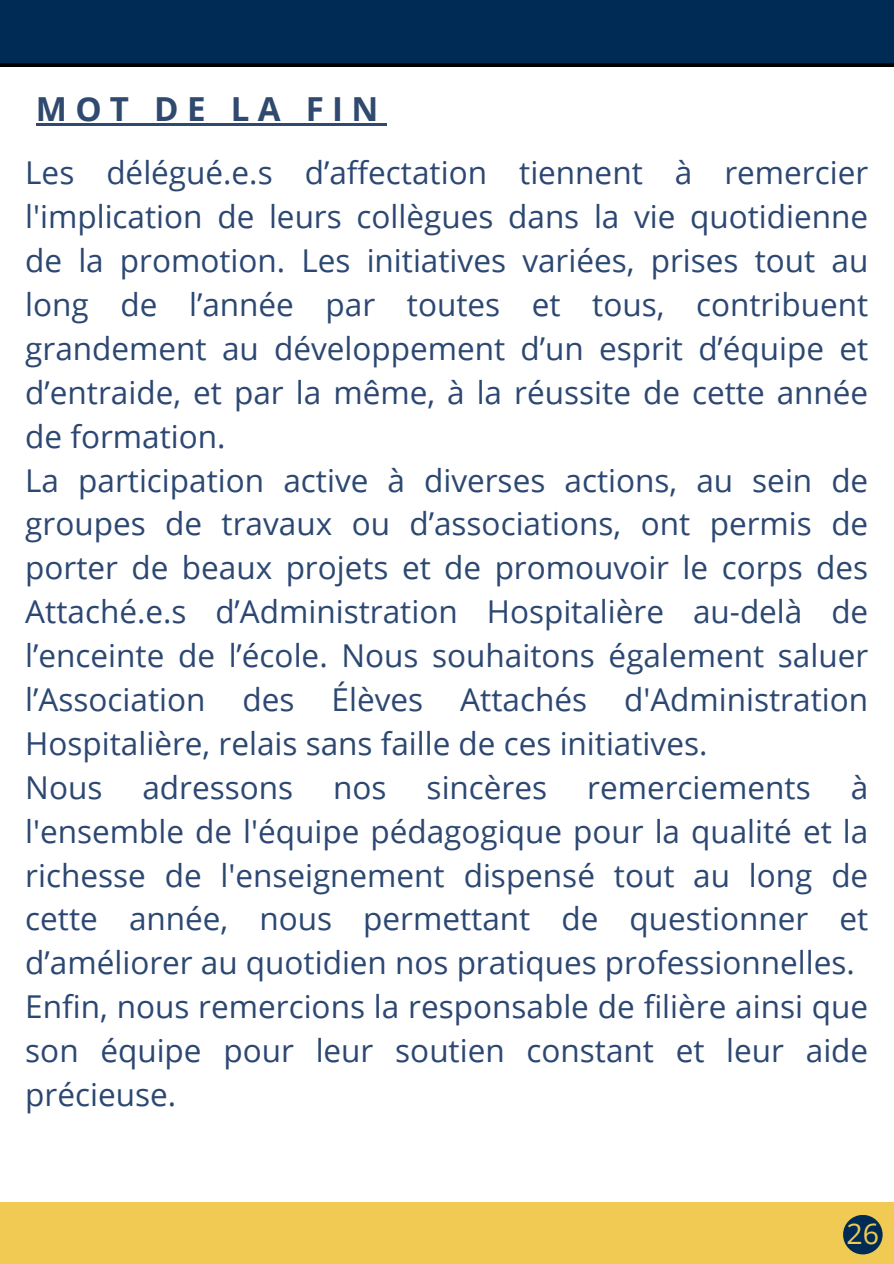
<style>
.page{position:relative;width:894px;height:1264px;background:#fff}
.page>*{position:absolute;margin:0;border:0;box-sizing:border-box;transform-origin:0 0}
.t1{font:700 33.15px "Open Sans";letter-spacing:.25em;color:#30496f}
.t2{font:31.5px/43.8px "Open Sans";color:#2c4872}
.t3{font:28.5px "Open Sans";color:#f1ca53}
</style>
<div class="page">
<div style="left:0;top:0;width:893px;height:67px;background:#002b54"></div>
<div style="left:0;top:1202px;width:893px;height:61px;background:#f1ca53"></div>
<div style="left:842px;top:1214px;width:40px;height:40px;background:#002b54;border-radius:50%"></div>
<hr style="left:36px;top:123px;width:350px;height:2px;background:#30496f">
<p class="t1" style="left:36px;top:85px;width:344px">MOT DE LA FIN</p>
<p class="t2" style="left:25px;top:150px;width:844px">Les délégué.e.s d’affectation tiennent à remercier l'implication de leurs collègues dans la vie quotidienne de la promotion. Les initiatives variées, prises tout au long de l’année par toutes et tous, contribuent grandement au développement d’un esprit d’équipe et d’entraide, et par la même, à la réussite de cette année de formation.<br>La participation active à diverses actions, au sein de groupes de travaux ou d’associations, ont permis de porter de beaux projets et de promouvoir le corps des Attaché.e.s d’Administration Hospitalière au-delà de l’enceinte de l’école. Nous souhaitons également saluer l’Association des Élèves Attachés d'Administration Hospitalière, relais sans faille de ces initiatives.<br>Nous</p>
<p class="t2" style="left:25px;top:764px;width:844px;text-indent:825px">à l'ensemble de l'équipe pédagogique pour la qualité et la richesse de l'enseignement dispensé tout au long de cette année, nous permettant de questionner et d’améliorer au quotidien nos pratiques professionnelles.<br>Enfin, nous remercions la responsable de filière ainsi que son équipe pour leur soutien constant et leur aide précieuse.</p>
<p class="t2" style="left:142px;top:764px;width:152px">adressons</p>
<p class="t2" style="left:333px;top:764px;width:55px">nos</p>
<p class="t2" style="left:426px;top:764px;width:122px">sincères</p>
<p class="t2" style="left:587px;top:764px;width:225px">remerciements</p>
<p class="t3" style="left:846px;top:1213px;width:34px">26</p>
</div>
